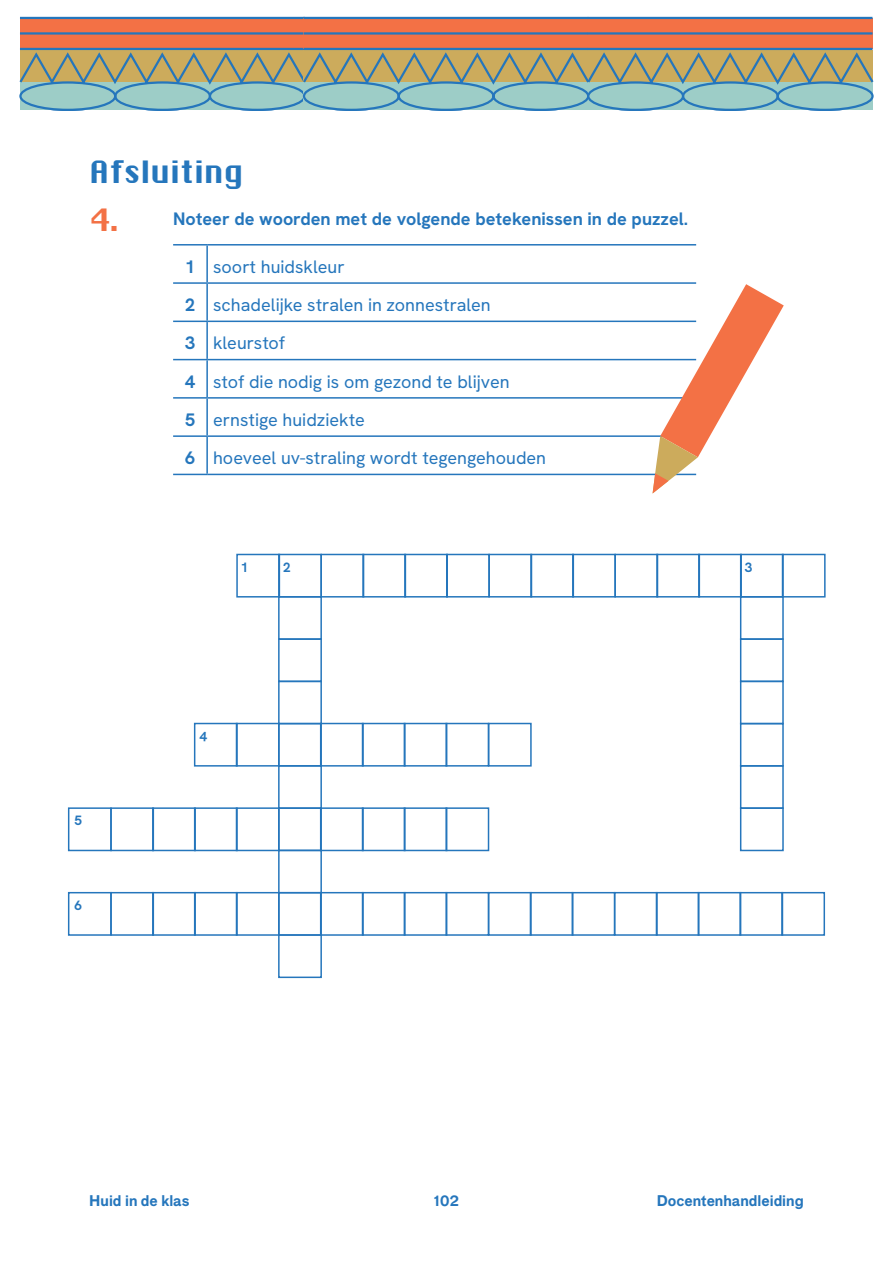
<style>
.page{position:relative;width:893px;height:1263px;background:#fff}
.page>*{position:absolute;margin:0;border:0;box-sizing:border-box;transform-origin:0 0}
.t1{font:30px "Chicago FLF";letter-spacing:-.015em;color:#2576bc}
.t2{font:30px "Chicago FLF";color:#f37145}
.t3{font:18px/38.2px "HK Grotesk";color:#2576bc}
.t4{font:700 18px "HK Grotesk";color:#2576bc}
.t5{font:700 15px "F Grotesk";color:#2576bc}
.t6{font:700 15px "HK Grotesk";color:#2576bc}
.t7{font:700 13.5px "HK Grotesk";color:#2576bc}
.s1{font-weight:700}
</style>
<div class="page">
<svg style="left:19px;top:16px;width:855px;height:95px;background:#b09c83"></svg>
<hr style="left:173px;top:244px;width:34px;height:2px;background:#2576bc">
<hr style="left:207px;top:244px;width:489px;height:2px;background:#2576bc">
<hr style="left:206px;top:246px;width:2px;height:36px;background:#2576bc">
<hr style="left:173px;top:282px;width:34px;height:2px;background:#2576bc">
<hr style="left:207px;top:282px;width:489px;height:2px;background:#2576bc">
<hr style="left:206px;top:284px;width:2px;height:37px;background:#2576bc">
<hr style="left:173px;top:321px;width:34px;height:1px;background:#2576bc">
<hr style="left:207px;top:321px;width:489px;height:1px;background:#2576bc">
<hr style="left:206px;top:322px;width:2px;height:37px;background:#2576bc">
<hr style="left:173px;top:359px;width:34px;height:1px;background:#2576bc">
<hr style="left:207px;top:359px;width:489px;height:1px;background:#2576bc">
<hr style="left:206px;top:360px;width:2px;height:37px;background:#2576bc">
<hr style="left:173px;top:397px;width:34px;height:2px;background:#2576bc">
<hr style="left:207px;top:397px;width:489px;height:2px;background:#2576bc">
<hr style="left:206px;top:399px;width:2px;height:36px;background:#2576bc">
<hr style="left:173px;top:435px;width:34px;height:2px;background:#2576bc">
<hr style="left:207px;top:435px;width:489px;height:2px;background:#2576bc">
<hr style="left:206px;top:437px;width:2px;height:37px;background:#2576bc">
<hr style="left:173px;top:474px;width:34px;height:1px;background:#2576bc">
<hr style="left:207px;top:474px;width:489px;height:1px;background:#2576bc">
<div style="left:236px;top:892px;width:44px;height:44px;border:2px solid #2576bc"></div>
<div style="left:236px;top:807px;width:44px;height:44px;border:2px solid #2576bc"></div>
<div style="left:236px;top:723px;width:44px;height:44px;border:2px solid #2576bc"></div>
<div style="left:236px;top:554px;width:44px;height:43px;border:2px solid #2576bc"></div>
<div style="left:571px;top:892px;width:44px;height:44px;border:2px solid #2576bc"></div>
<div style="left:572px;top:554px;width:44px;height:43px;border:2px solid #2576bc"></div>
<div style="left:445px;top:892px;width:44px;height:44px;border:2px solid #2576bc"></div>
<div style="left:445px;top:723px;width:44px;height:44px;border:2px solid #2576bc"></div>
<div style="left:445px;top:807px;width:44px;height:44px;border:2px solid #2576bc"></div>
<div style="left:446px;top:554px;width:44px;height:43px;border:2px solid #2576bc"></div>
<div style="left:781px;top:892px;width:44px;height:44px;border:2px solid #2576bc"></div>
<div style="left:782px;top:554px;width:44px;height:43px;border:2px solid #2576bc"></div>
<div style="left:194px;top:892px;width:44px;height:44px;border:2px solid #2576bc"></div>
<div style="left:194px;top:807px;width:44px;height:44px;border:2px solid #2576bc"></div>
<div style="left:194px;top:723px;width:44px;height:44px;border:2px solid #2576bc"></div>
<div style="left:530px;top:892px;width:43px;height:44px;border:2px solid #2576bc"></div>
<div style="left:530px;top:554px;width:44px;height:43px;border:2px solid #2576bc"></div>
<div style="left:404px;top:892px;width:43px;height:44px;border:2px solid #2576bc"></div>
<div style="left:404px;top:723px;width:43px;height:44px;border:2px solid #2576bc"></div>
<div style="left:404px;top:807px;width:43px;height:44px;border:2px solid #2576bc"></div>
<div style="left:404px;top:554px;width:44px;height:43px;border:2px solid #2576bc"></div>
<div style="left:739px;top:892px;width:44px;height:44px;border:2px solid #2576bc"></div>
<div style="left:740px;top:554px;width:44px;height:43px;border:2px solid #2576bc"></div>
<div style="left:152px;top:892px;width:44px;height:44px;border:2px solid #2576bc"></div>
<div style="left:152px;top:807px;width:44px;height:44px;border:2px solid #2576bc"></div>
<div style="left:488px;top:892px;width:44px;height:44px;border:2px solid #2576bc"></div>
<div style="left:488px;top:723px;width:44px;height:44px;border:2px solid #2576bc"></div>
<div style="left:488px;top:554px;width:44px;height:43px;border:2px solid #2576bc"></div>
<div style="left:362px;top:892px;width:44px;height:44px;border:2px solid #2576bc"></div>
<div style="left:362px;top:723px;width:44px;height:44px;border:2px solid #2576bc"></div>
<div style="left:362px;top:807px;width:44px;height:44px;border:2px solid #2576bc"></div>
<div style="left:362px;top:554px;width:44px;height:43px;border:2px solid #2576bc"></div>
<div style="left:697px;top:892px;width:44px;height:44px;border:2px solid #2576bc"></div>
<div style="left:698px;top:554px;width:44px;height:43px;border:2px solid #2576bc"></div>
<div style="left:110px;top:892px;width:44px;height:44px;border:2px solid #2576bc"></div>
<div style="left:110px;top:807px;width:44px;height:44px;border:2px solid #2576bc"></div>
<div style="left:320px;top:892px;width:44px;height:44px;border:2px solid #2576bc"></div>
<div style="left:320px;top:723px;width:44px;height:44px;border:2px solid #2576bc"></div>
<div style="left:320px;top:807px;width:44px;height:44px;border:2px solid #2576bc"></div>
<div style="left:320px;top:554px;width:44px;height:43px;border:2px solid #2576bc"></div>
<div style="left:656px;top:892px;width:43px;height:44px;border:2px solid #2576bc"></div>
<div style="left:656px;top:554px;width:44px;height:43px;border:2px solid #2576bc"></div>
<div style="left:68px;top:892px;width:44px;height:44px;border:2px solid #2576bc"></div>
<div style="left:68px;top:807px;width:44px;height:44px;border:2px solid #2576bc"></div>
<div style="left:278px;top:892px;width:44px;height:44px;border:2px solid #2576bc"></div>
<div style="left:278px;top:765px;width:44px;height:44px;border:2px solid #2576bc"></div>
<div style="left:740px;top:765px;width:44px;height:44px;border:2px solid #2576bc"></div>
<div style="left:278px;top:596px;width:44px;height:44px;border:2px solid #2576bc"></div>
<div style="left:740px;top:596px;width:44px;height:44px;border:2px solid #2576bc"></div>
<div style="left:278px;top:934px;width:44px;height:44px;border:2px solid #2576bc"></div>
<div style="left:278px;top:807px;width:44px;height:44px;border:2px solid #2576bc"></div>
<div style="left:740px;top:807px;width:44px;height:44px;border:2px solid #2576bc"></div>
<div style="left:278px;top:638px;width:44px;height:44px;border:2px solid #2576bc"></div>
<div style="left:740px;top:638px;width:44px;height:44px;border:2px solid #2576bc"></div>
<div style="left:278px;top:850px;width:44px;height:43px;border:2px solid #2576bc"></div>
<div style="left:278px;top:681px;width:44px;height:43px;border:2px solid #2576bc"></div>
<div style="left:740px;top:681px;width:44px;height:43px;border:2px solid #2576bc"></div>
<div style="left:278px;top:723px;width:44px;height:44px;border:2px solid #2576bc"></div>
<div style="left:740px;top:723px;width:44px;height:44px;border:2px solid #2576bc"></div>
<div style="left:278px;top:554px;width:44px;height:43px;border:2px solid #2576bc"></div>
<div style="left:614px;top:892px;width:44px;height:44px;border:2px solid #2576bc"></div>
<div style="left:614px;top:554px;width:44px;height:43px;border:2px solid #2576bc"></div>
<svg style="left:653px;top:284px;width:131px;height:209px"></svg>
<h1 class="t1" style="left:89px;top:153px;width:156px">Afsluiting</h1>
<p class="t4" style="left:173px;top:207px;width:517px">Noteer de woorden met de volgende betekenissen in de puzzel.</p>
<p class="t3" style="left:185px;top:247px;width:363px"><span class="s1">1</span> soort huidskleur<br><span class="s1">2</span> schadelijke stralen in zonnestralen<br><span class="s1">3</span> kleurstof<br><span class="s1">4</span> stof die nodig is om gezond te blijven<br><span class="s1">5</span> ernstige huidziekte<br><span class="s1">6</span> hoeveel uv-straling wordt tegengehouden</p>
<h1 class="t2" style="left:89px;top:201px;width:31px">4.</h1>
<p class="t7" style="left:241px;top:558px;width:9px">1</p>
<p class="t7" style="left:283px;top:558px;width:9px">2</p>
<p class="t7" style="left:745px;top:558px;width:9px">3</p>
<p class="t7" style="left:74px;top:812px;width:9px">5</p>
<p class="t7" style="left:74px;top:896px;width:9px">6</p>
<p class="t5" style="left:89px;top:1191px;width:102px">Huid in de klas</p>
<p class="t6" style="left:438px;top:1194px;width:18px">21</p>
<p class="t5" style="left:657px;top:1191px;width:148px">Docentenhandleiding</p>
<p class="t6" style="left:89px;top:1194px;width:101px">Huid in de klas</p>
<p class="t5" style="left:434px;top:1191px;width:27px">102</p>
<p class="t6" style="left:734px;top:1194px;width:71px">Groep 7/8</p>
</div>
